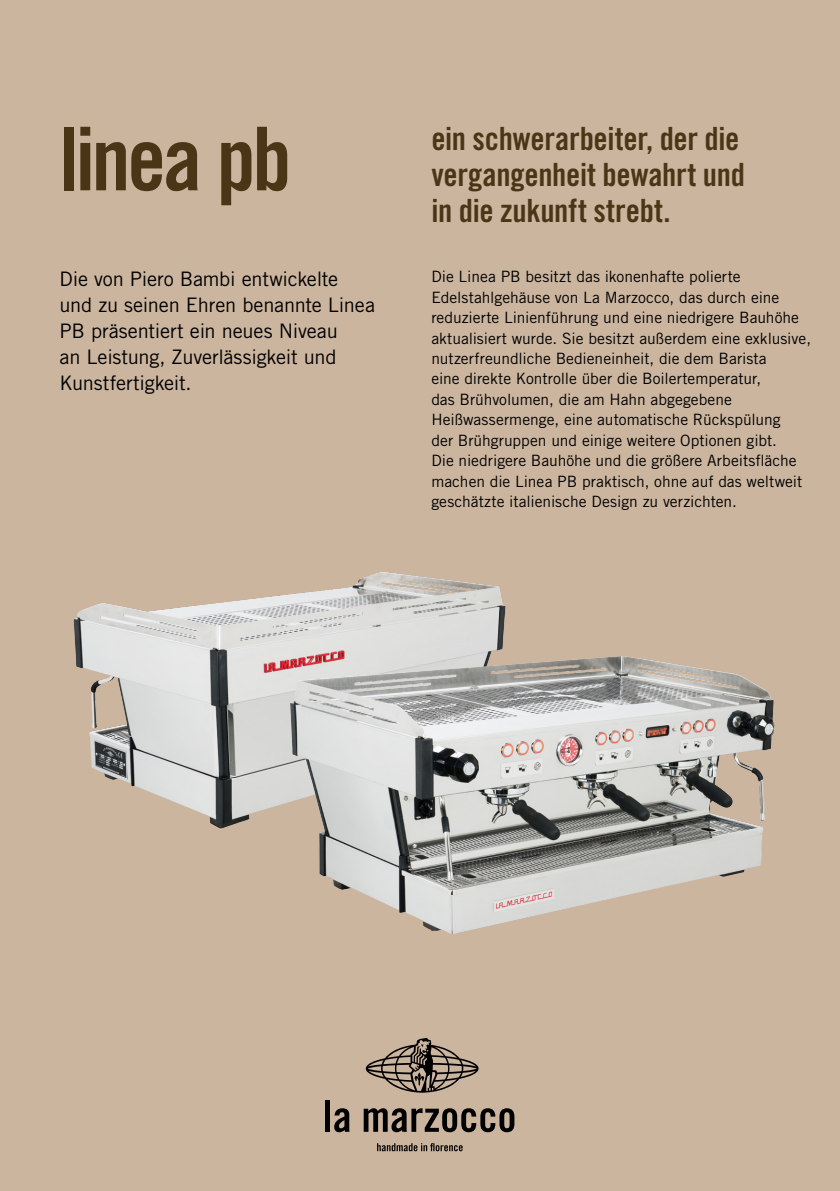
<style>
.page{position:relative;width:840px;height:1191px;background:#fff}
.page>*{position:absolute;margin:0;border:0;box-sizing:border-box;transform-origin:0 0}
.t1{font:88px "Trade Gothic LT Std Bd Cn 20";letter-spacing:-.04em;color:#4a3617}
.t2{font:32px/36px "Trade Gothic LT Std Bd Cn 20";letter-spacing:-.01em;color:#4a3617}
.t3{font:20px/26px "Trade Gothic LT Std";letter-spacing:-.01em;color:#000}
.t4{font:15.6px/20.4px "Trade Gothic LT Std";color:#000}
</style>
<div class="page">
<div style="left:0;top:0;width:839px;height:1191px;background:#cbb59f"></div>
<svg style="left:365px;top:1037px;width:113px;height:55px"></svg>
<div style="left:325px;top:1100px;width:5px;height:31px;background:#000"></div>
<svg style="left:334px;top:1108px;width:15px;height:24px"></svg>
<svg style="left:363px;top:1108px;width:151px;height:24px"></svg>
<svg style="left:377px;top:1143px;width:85px;height:8px"></svg>
<img style="left:73px;top:572px;width:433px;height:257px">
<img style="left:290px;top:657px;width:484px;height:277px">
<h1 class="t1" style="left:60px;top:105px;width:233px">linea pb</h1>
<h2 class="t2" style="left:431px;top:120px;width:315px">ein schwerarbeiter, der die vergangenheit bewahrt und in die zukunft strebt.</h2>
<p class="t3" style="left:60px;top:265px;width:317px">Die von Piero Bambi entwickelte und zu seinen Ehren benannte Linea<br>PB präsentiert ein neues Niveau<br>an Leistung, Zuverlässigkeit und<br>Kunstfertigkeit.</p>
<p class="t4" style="left:431px;top:266px;width:381px">Die Linea PB besitzt das ikonenhafte polierte Edelstahlgehäuse von La Marzocco, das durch eine reduzierte Linienführung und eine niedrigere Bauhöhe aktualisiert wurde. Sie besitzt außerdem eine exklusive, nutzerfreundliche Bedieneinheit, die dem Barista<br>eine direkte Kontrolle über die Boilertemperatur,<br>das Brühvolumen, die am Hahn abgegebene Heißwassermenge, eine automatische Rückspülung<br>der Brühgruppen und einige weitere Optionen gibt.<br>Die niedrigere Bauhöhe und die größere Arbeitsfläche machen die Linea PB praktisch, ohne auf das weltweit geschätzte italienische Design zu verzichten.</p>
</div>
